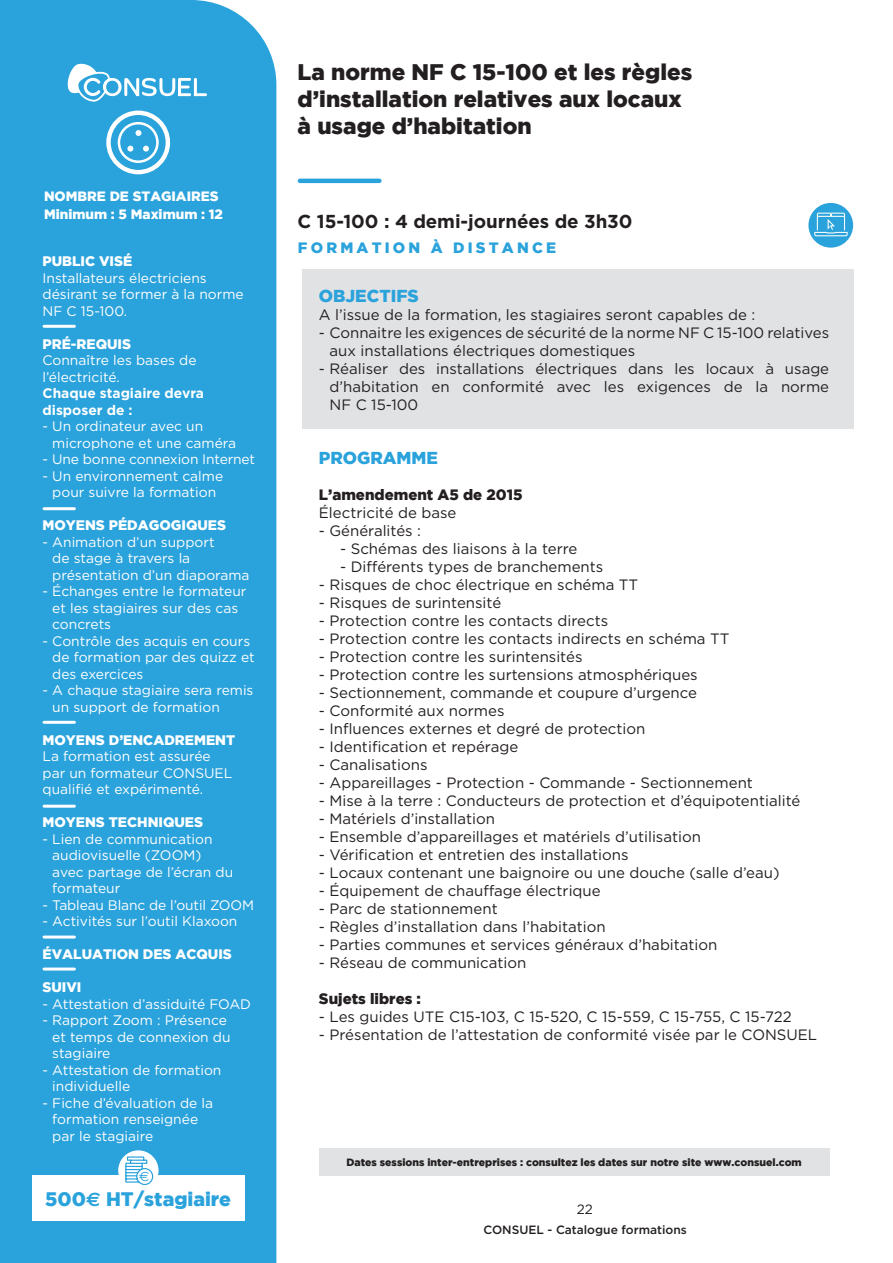
<style>
.page{position:relative;width:893px;height:1263px;background:#fff}
.page>*{position:absolute;margin:0;border:0;box-sizing:border-box;transform-origin:0 0}
.t1{font:900 22.5px/27px "Gotham";color:#231f20}
.t2{font:900 19.5px "Gotham";color:#2aa2db}
.t3{font:700 18.75px "Gotham";letter-spacing:-.005em;color:#231f20}
.t4{font:900 17.25px "Gotham";color:#2aa2db}
.t5{font:15px/18px "Gotham";color:#231f20}
.t6{font:900 15px "Gotham";color:#231f20}
.t7{font:900 15px "Gotham";letter-spacing:.215em;color:#2aa2db}
.t8{font:13.8px/16.5px "Gotham";color:#fff}
.t9{font:900 13.8px "Gotham";color:#fff}
.t10{font:700 13.8px/16.5px "Gotham";color:#fff}
.t11{font:900 13.5px/18px "Gotham";color:#fff}
.t12{font:13.5px "Gotham";color:#231f20}
.t13{font:13.5px "Euro Sans";color:#2aa2db}
.t14{font:500 12px "Gotham";color:#231f20}
.t15{font:900 10.5px "Gotham";color:#231f20}
.s1{font-family:"Euro Sans";font-weight:700}
</style>
<div class="page">
<div style="left:0;top:0;width:276px;height:1263px;background:#2aa2db"></div>
<div style="left:302px;top:270px;width:551px;height:159px;background:#e1e2e4"></div>
<hr style="left:300px;top:179px;width:79px;height:4px;background:#2aa2db">
<svg style="left:64px;top:63px;width:143px;height:40px"></svg>
<svg style="left:109px;top:113px;width:59px;height:59px;background:#49afe0"></svg>
<div style="left:106px;top:111px;width:64px;height:63px;border:4px solid #fff;border-radius:50%"></div>
<div style="left:118px;top:122px;width:41px;height:41px;border:3px solid #fff;border-radius:50%"></div>
<svg style="left:136px;top:130px;width:5px;height:6px"></svg>
<svg style="left:127px;top:146px;width:6px;height:6px"></svg>
<svg style="left:143px;top:146px;width:6px;height:6px"></svg>
<hr style="left:44px;top:325px;width:30px;height:3px;background:#fff">
<hr style="left:44px;top:507px;width:30px;height:3px;background:#fff">
<hr style="left:44px;top:721px;width:30px;height:3px;background:#fff">
<hr style="left:44px;top:805px;width:30px;height:3px;background:#fff">
<hr style="left:44px;top:967px;width:30px;height:3px;background:#fff">
<hr style="left:44px;top:935px;width:30px;height:3px;background:#fff">
<div style="left:32px;top:1175px;width:212px;height:46px;background:#fff"></div>
<div style="left:118px;top:1150px;width:41px;height:41px;background:#fff;border-radius:50%"></div>
<svg style="left:125px;top:1156px;width:29px;height:30px"></svg>
<div style="left:319px;top:1148px;width:510px;height:27px;background:#e1e2e4"></div>
<svg style="left:808px;top:203px;width:45px;height:45px"></svg>
<svg style="left:814px;top:213px;width:34px;height:23px"></svg>
<hr style="left:0;top:0;width:202px;height:1px;background:#2aa2db">
<p class="t11" style="left:44px;top:187px;width:180px">NOMBRE DE STAGIAIRES<br>Minimum : 5 Maximum : 12</p>
<p class="t9" style="left:43px;top:253px;width:91px">PUBLIC VISÉ</p>
<p class="t8" style="left:43px;top:269px;width:203px">Installateurs électriciens désirant se former à la norme<br>NF C 15-100.</p>
<p class="t9" style="left:43px;top:336px;width:90px">PRÉ-REQUIS</p>
<p class="t8" style="left:43px;top:352px;width:156px">Connaître les bases de l’électricité.</p>
<p class="t10" style="left:43px;top:385px;width:163px">Chaque stagiaire devra disposer de :</p>
<p class="t8" style="left:52px;top:418px;width:185px;text-indent:-10px">- Un ordinateur avec un microphone et une caméra</p>
<p class="t8" style="left:43px;top:451px;width:214px">- Une bonne connexion Internet</p>
<p class="t8" style="left:43px;top:467px;width:182px;text-align:center">- Un environnement calme pour suivre la formation</p>
<p class="t9" style="left:43px;top:517px;width:185px">MOYENS PÉDAGOGIQUES</p>
<p class="t8" style="left:52px;top:533px;width:199px;text-indent:-10px">- Animation d’un support<br>de stage à travers la présentation d’un diaporama</p>
<p class="t8" style="left:52px;top:583px;width:196px;text-indent:-10px">- Échanges entre le formateur et les stagiaires sur des cas concrets</p>
<p class="t8" style="left:52px;top:632px;width:204px;text-indent:-10px">- Contrôle des acquis en cours de formation par des quizz et des exercices</p>
<p class="t8" style="left:52px;top:682px;width:203px;text-indent:-10px">- A chaque stagiaire sera remis un support de formation</p>
<p class="t9" style="left:43px;top:732px;width:194px">MOYENS D’ENCADREMENT</p>
<p class="t8" style="left:43px;top:748px;width:191px">La formation est assurée par un formateur CONSUEL qualifié et expérimenté.</p>
<p class="t9" style="left:43px;top:814px;width:162px">MOYENS TECHNIQUES</p>
<p class="t8" style="left:52px;top:830px;width:182px;text-indent:-10px">- Lien de communication audiovisuelle (ZOOM) avec partage de l’écran du formateur</p>
<p class="t8" style="left:43px;top:896px;width:213px">- Tableau Blanc de l’outil ZOOM</p>
<p class="t8" style="left:43px;top:913px;width:196px">- Activités sur l’outil Klaxoon</p>
<p class="t9" style="left:43px;top:946px;width:191px">ÉVALUATION DES ACQUIS</p>
<p class="t9" style="left:43px;top:979px;width:40px">SUIVI</p>
<p class="t8" style="left:43px;top:995px;width:210px">- Attestation d’assiduité FOAD</p>
<p class="t8" style="left:52px;top:1012px;width:180px;text-indent:-10px">- Rapport Zoom : Présence et temps de connexion du stagiaire</p>
<p class="t8" style="left:52px;top:1061px;width:171px;text-indent:-10px">- Attestation de formation individuelle</p>
<p class="t8" style="left:52px;top:1094px;width:162px;text-indent:-10px">- Fiche d’évaluation de la formation renseignée par le stagiaire</p>
<p class="t13" style="left:139px;top:1168px;width:12px">e</p>
<h2 class="t2" style="left:45px;top:1187px;width:187px">500<span class="s1">e</span> HT/stagiaire</h2>
<h1 class="t1" style="left:298px;top:58px;width:396px">La norme NF C 15-100 et les règles d’installation relatives aux locaux à usage d’habitation</h1>
<p class="t3" style="left:298px;top:209px;width:336px">C 15-100 : 4 demi-journées de 3h30</p>
<p class="t7" style="left:298px;top:239px;width:260px">FORMATION À DISTANCE</p>
<p class="t4" style="left:319px;top:286px;width:101px">OBJECTIFS</p>
<p class="t5" style="left:319px;top:305px;width:438px">A l’issue de la formation, les stagiaires seront capables de :</p>
<p class="t5" style="left:330px;top:323px;width:501px;text-indent:-11px">- Connaitre les exigences de sécurité de la norme NF C 15-100 relatives aux installations électriques domestiques</p>
<p class="t5" style="left:330px;top:359px;width:501px;text-align:justify;text-indent:-11px">- Réaliser des installations électriques dans les locaux à usage d’habitation en conformité avec les exigences de la norme NF C 15-100</p>
<p class="t4" style="left:319px;top:448px;width:121px">PROGRAMME</p>
<p class="t6" style="left:319px;top:486px;width:205px">L’amendement A5 de 2015</p>
<p class="t5" style="left:319px;top:503px;width:139px">Électricité de base</p>
<p class="t5" style="left:319px;top:521px;width:104px">- Généralités :</p>
<p class="t5" style="left:340px;top:539px;width:239px">- Schémas des liaisons à la terre</p>
<p class="t5" style="left:340px;top:557px;width:265px">- Différents types de branchements</p>
<p class="t5" style="left:319px;top:575px;width:321px">- Risques de choc électrique en schéma TT</p>
<p class="t5" style="left:319px;top:593px;width:184px">- Risques de surintensité</p>
<p class="t5" style="left:319px;top:611px;width:291px">- Protection contre les contacts directs</p>
<p class="t5" style="left:319px;top:629px;width:412px">- Protection contre les contacts indirects en schéma TT</p>
<p class="t5" style="left:319px;top:647px;width:265px">- Protection contre les surintensités</p>
<p class="t5" style="left:319px;top:665px;width:380px">- Protection contre les surtensions atmosphériques</p>
<p class="t5" style="left:319px;top:683px;width:380px">- Sectionnement, commande et coupure d’urgence</p>
<p class="t5" style="left:319px;top:701px;width:187px">- Conformité aux normes</p>
<p class="t5" style="left:319px;top:719px;width:328px">- Influences externes et degré de protection</p>
<p class="t5" style="left:319px;top:737px;width:201px">- Identification et repérage</p>
<p class="t5" style="left:319px;top:755px;width:110px">- Canalisations</p>
<p class="t5" style="left:319px;top:773px;width:436px">- Appareillages - Protection - Commande - Sectionnement</p>
<p class="t5" style="left:319px;top:791px;width:483px">- Mise à la terre : Conducteurs de protection et d’équipotentialité</p>
<p class="t5" style="left:319px;top:809px;width:178px">- Matériels d’installation</p>
<p class="t5" style="left:319px;top:827px;width:384px">- Ensemble d’appareillages et matériels d’utilisation</p>
<p class="t5" style="left:319px;top:845px;width:311px">- Vérification et entretien des installations</p>
<p class="t5" style="left:319px;top:863px;width:462px">- Locaux contenant une baignoire ou une douche (salle d’eau)</p>
<p class="t5" style="left:319px;top:881px;width:283px">- Équipement de chauffage électrique</p>
<p class="t5" style="left:319px;top:899px;width:180px">- Parc de stationnement</p>
<p class="t5" style="left:319px;top:917px;width:288px">- Règles d’installation dans l’habitation</p>
<p class="t5" style="left:319px;top:935px;width:400px">- Parties communes et services généraux d’habitation</p>
<p class="t5" style="left:319px;top:953px;width:209px">- Réseau de communication</p>
<p class="t6" style="left:319px;top:990px;width:104px">Sujets libres :</p>
<p class="t5" style="left:319px;top:1007px;width:474px">- Les guides UTE C15-103, C 15-520, C 15-559, C 15-755, C 15-722</p>
<p class="t5" style="left:319px;top:1025px;width:500px">- Présentation de l’attestation de conformité visée par le CONSUEL</p>
<p class="t15" style="left:346px;top:1156px;width:457px">Dates sessions inter-entreprises : consultez les dates sur notre site www.consuel.com</p>
<p class="t12" style="left:577px;top:1201px;width:18px">22</p>
<p class="t14" style="left:483px;top:1222px;width:205px">CONSUEL - Catalogue formations</p>
</div>
